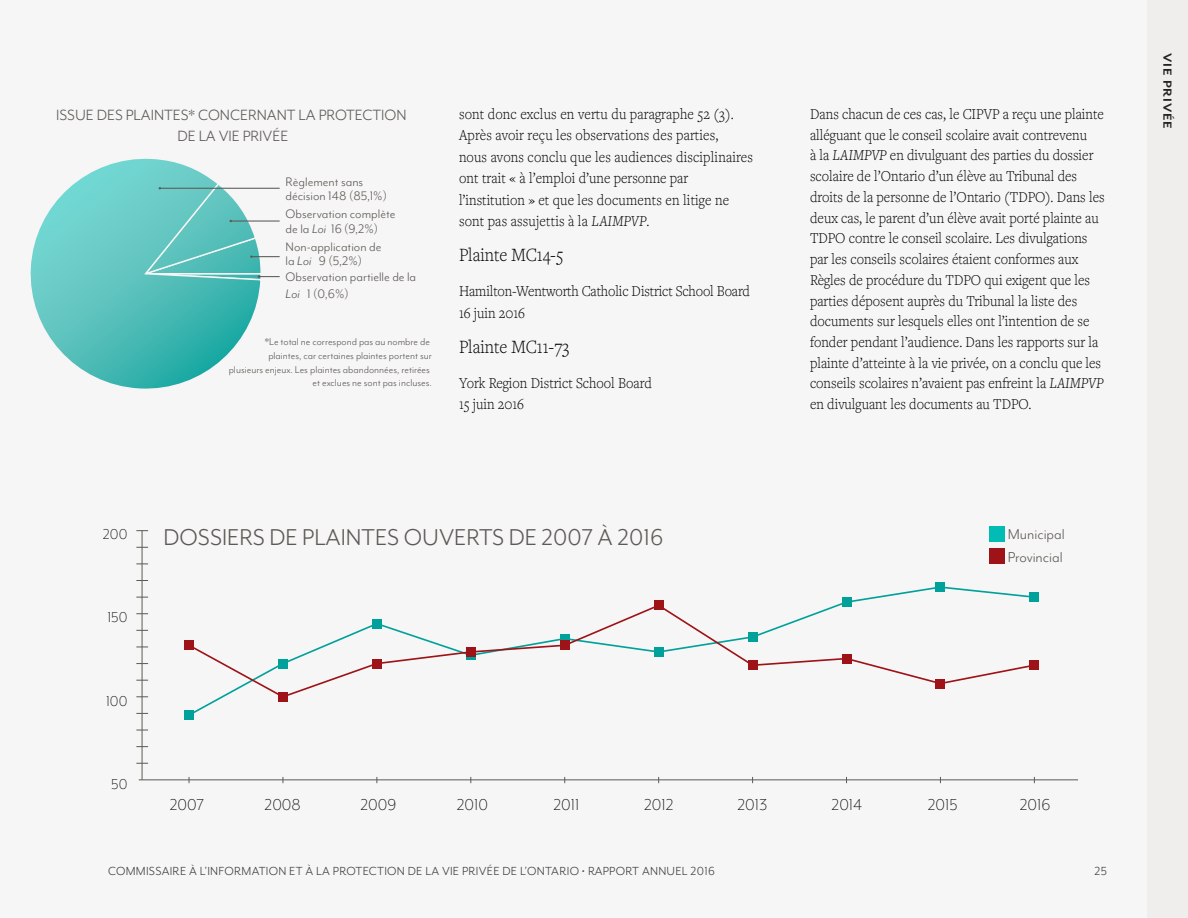
<style>
.page{position:relative;width:1188px;height:918px;background:#f7f6f6}
.page>*{position:absolute;margin:0;border:0;box-sizing:border-box;transform-origin:0 0}
.t1{font:26.4px "Mr Eaves Mod OT";color:#5b5a54}
.body_text{font:300 19.5px "Freight Text Pro";color:#000;scale:.9 1}
.t2{font:300 18.15px "Mr Eaves Mod OT";color:#000}
.t3{font:17.1px/20.5px "Mr Eaves Mod OT";color:#5b5a54;text-align:center}
.t4{font:16.5px/23.1px "Mr Eaves Mod OT";color:#5b5a54}
.t5{font:300 16.5px "Mr Eaves Mod OT";color:#000}
.body_text-2{font:300 15.75px/20.7px "Freight Text Pro";color:#000;scale:.9 1}
.t6{font:14.25px/14.2px "Mr Eaves Mod OT";color:#5b5a54}
.t7{font:13.5px "Mr Eaves San OT";letter-spacing:.02em;color:#3f3e3d}
.section_headline{font:700 13.5px "Mr Eaves San OT";letter-spacing:.06em;color:#242322;scale:1.11 1}
.t8{font:11.4px/13.6px "Mr Eaves Mod OT";color:#5b5a54;text-align:right}
.s1{font-style:italic}
</style>
<div class="page">
<hr style="left:139px;top:779px;width:939px;height:1px;background:#5b5a54">
<hr style="left:142px;top:531px;width:1px;height:249px;background:#5b5a54">
<svg style="left:136px;top:696px;width:12px;height:1px"></svg>
<svg style="left:136px;top:613px;width:12px;height:1px"></svg>
<svg style="left:136px;top:530px;width:12px;height:1px"></svg>
<svg style="left:136px;top:763px;width:12px;height:1px"></svg>
<svg style="left:136px;top:730px;width:12px;height:1px"></svg>
<svg style="left:136px;top:680px;width:12px;height:1px"></svg>
<svg style="left:136px;top:647px;width:12px;height:1px"></svg>
<svg style="left:136px;top:630px;width:12px;height:1px"></svg>
<svg style="left:136px;top:597px;width:12px;height:1px"></svg>
<svg style="left:136px;top:563px;width:12px;height:1px"></svg>
<svg style="left:136px;top:547px;width:12px;height:1px"></svg>
<svg style="left:194px;top:585px;width:835px;height:129px"></svg>
<div style="left:184px;top:710px;width:10px;height:10px;background:#00a19b"></div>
<div style="left:278px;top:659px;width:10px;height:10px;background:#00a19b"></div>
<div style="left:372px;top:619px;width:10px;height:10px;background:#00a19b"></div>
<div style="left:466px;top:650px;width:10px;height:10px;background:#00a19b"></div>
<div style="left:560px;top:634px;width:10px;height:10px;background:#00a19b"></div>
<div style="left:654px;top:647px;width:10px;height:10px;background:#00a19b"></div>
<div style="left:748px;top:632px;width:10px;height:10px;background:#00a19b"></div>
<div style="left:842px;top:597px;width:9px;height:10px;background:#00a19b"></div>
<div style="left:936px;top:582px;width:9px;height:10px;background:#00a19b"></div>
<div style="left:1029px;top:592px;width:10px;height:10px;background:#00a19b"></div>
<div style="left:184px;top:640px;width:10px;height:10px;background:#9e1317"></div>
<div style="left:278px;top:692px;width:10px;height:10px;background:#9e1317"></div>
<div style="left:372px;top:659px;width:10px;height:10px;background:#9e1317"></div>
<div style="left:466px;top:647px;width:10px;height:10px;background:#9e1317"></div>
<div style="left:560px;top:640px;width:10px;height:10px;background:#9e1317"></div>
<div style="left:654px;top:600px;width:10px;height:10px;background:#9e1317"></div>
<div style="left:748px;top:660px;width:10px;height:10px;background:#9e1317"></div>
<div style="left:842px;top:654px;width:9px;height:10px;background:#9e1317"></div>
<div style="left:936px;top:679px;width:9px;height:9px;background:#9e1317"></div>
<div style="left:1029px;top:660px;width:10px;height:10px;background:#9e1317"></div>
<div style="left:989px;top:526px;width:15px;height:16px;background:#00bcb4"></div>
<div style="left:989px;top:548px;width:15px;height:16px;background:#9e1317"></div>
<div style="left:1148px;top:0;width:40px;height:918px;background:#efeeed"></div>
<svg style="left:30px;top:158px;width:231px;height:231px"></svg>
<svg style="left:144px;top:182px;width:136px;height:99px"></svg>
<p class="t3" style="left:56px;top:105px;width:352px">ISSUE DES PLAINTES* CONCERNANT LA PROTECTION<br>DE LA VIE PRIVÉE</p>
<p class="t6" style="left:286px;top:175px;width:103px">Règlement sans décision 148 (85,1%)</p>
<p class="t6" style="left:286px;top:207px;width:111px">Observation complète de la <span class="s1">Loi</span> 16 (9,2%)</p>
<p class="t6" style="left:286px;top:239px;width:132px;line-height:14.9px">Non-application de<br>la <span class="s1">Loi</span> 9 (5,2%)<br>Observation partielle de la</p>
<p class="t6" style="left:286px;top:287px;width:65px"><span class="s1">Loi</span> 1 (0,6%)</p>
<p class="t8" style="left:229px;top:335px;width:205px">*Le total ne correspond pas au nombre de<br>plaintes, car certaines plaintes portent sur<br>plusieurs enjeux. Les plaintes abandonnées, retirées et exclues ne sont pas incluses.</p>
<p class="body_text-2" style="left:459px;top:103px;width:328px;line-height:21.5px">sont donc exclus en vertu du paragraphe 52 (3).<br>Après avoir reçu les observations des parties,<br>nous avons conclu que les audiences disciplinaires ont trait « à l’emploi d’une personne par l’institution » et que les documents en litige ne sont pas assujettis à la <span class="s1">LAIMPVP</span>.</p>
<p class="body_text" style="left:459px;top:242px;width:117px">Plainte MC14-5</p>
<p class="body_text-2" style="left:459px;top:280px;width:325px;line-height:21.5px">Hamilton-Wentworth Catholic District School Board<br>16 juin 2016</p>
<p class="body_text" style="left:459px;top:334px;width:124px">Plainte MC11-73</p>
<p class="body_text-2" style="left:459px;top:371px;width:216px;line-height:21.5px">York Region District School Board<br>15 juin 2016</p>
<p class="body_text-2" style="left:810px;top:103px;width:329px">Dans chacun de ces cas, le CIPVP a reçu une plainte alléguant que le conseil scolaire avait contrevenu<br>à la <span class="s1">LAIMPVP</span> en divulguant des parties du dossier scolaire de l’Ontario d’un élève au Tribunal des droits de la personne de l’Ontario (TDPO). Dans les deux cas, le parent d’un élève avait porté plainte au TDPO contre le conseil scolaire. Les divulgations par les conseils scolaires étaient conformes aux Règles de procédure du TDPO qui exigent que les parties déposent auprès du Tribunal la liste des documents sur lesquels elles ont l’intention de se fonder pendant l’audience. Dans les rapports sur la plainte d’atteinte à la vie privée, on a conclu que les conseils scolaires n’avaient pas enfreint la <span class="s1">LAIMPVP </span>en divulguant les documents au TDPO.</p>
<p class="t1" style="left:164px;top:523px;width:501px">DOSSIERS DE PLAINTES OUVERTS DE 2007 À 2016</p>
<p class="t5" style="left:103px;top:526px;width:26px">200</p>
<p class="t4" style="left:1008px;top:522px;width:58px">Municipal<br>Provincial</p>
<p class="t5" style="left:107px;top:609px;width:21px">150</p>
<p class="t5" style="left:106px;top:692px;width:23px">100</p>
<p class="t5" style="left:111px;top:775px;width:18px">50</p>
<p class="t2" style="left:170px;top:794px;width:36px">2007</p>
<p class="t2" style="left:265px;top:794px;width:38px">2008</p>
<p class="t2" style="left:360px;top:794px;width:37px">2009</p>
<p class="t2" style="left:457px;top:794px;width:33px">2010</p>
<p class="t2" style="left:554px;top:794px;width:27px">2011</p>
<p class="t2" style="left:644px;top:794px;width:31px">2012</p>
<p class="t2" style="left:738px;top:794px;width:31px">2013</p>
<p class="t2" style="left:832px;top:794px;width:32px">2014</p>
<p class="t2" style="left:928px;top:794px;width:31px">2015</p>
<p class="t2" style="left:1020px;top:794px;width:32px">2016</p>
<p class="t7" style="left:108px;top:864px;width:608px">COMMISSAIRE À L’INFORMATION ET À LA PROTECTION DE LA VIE PRIVÉE DE L’ONTARIO • RAPPORT ANNUEL 2016</p>
<p class="t7" style="left:1095px;top:864px;width:14px">25</p>
<p class="section_headline" style="left:1175px;top:53px;width:70px;rotate:90deg">VIE PRIVÉE</p>
</div>
